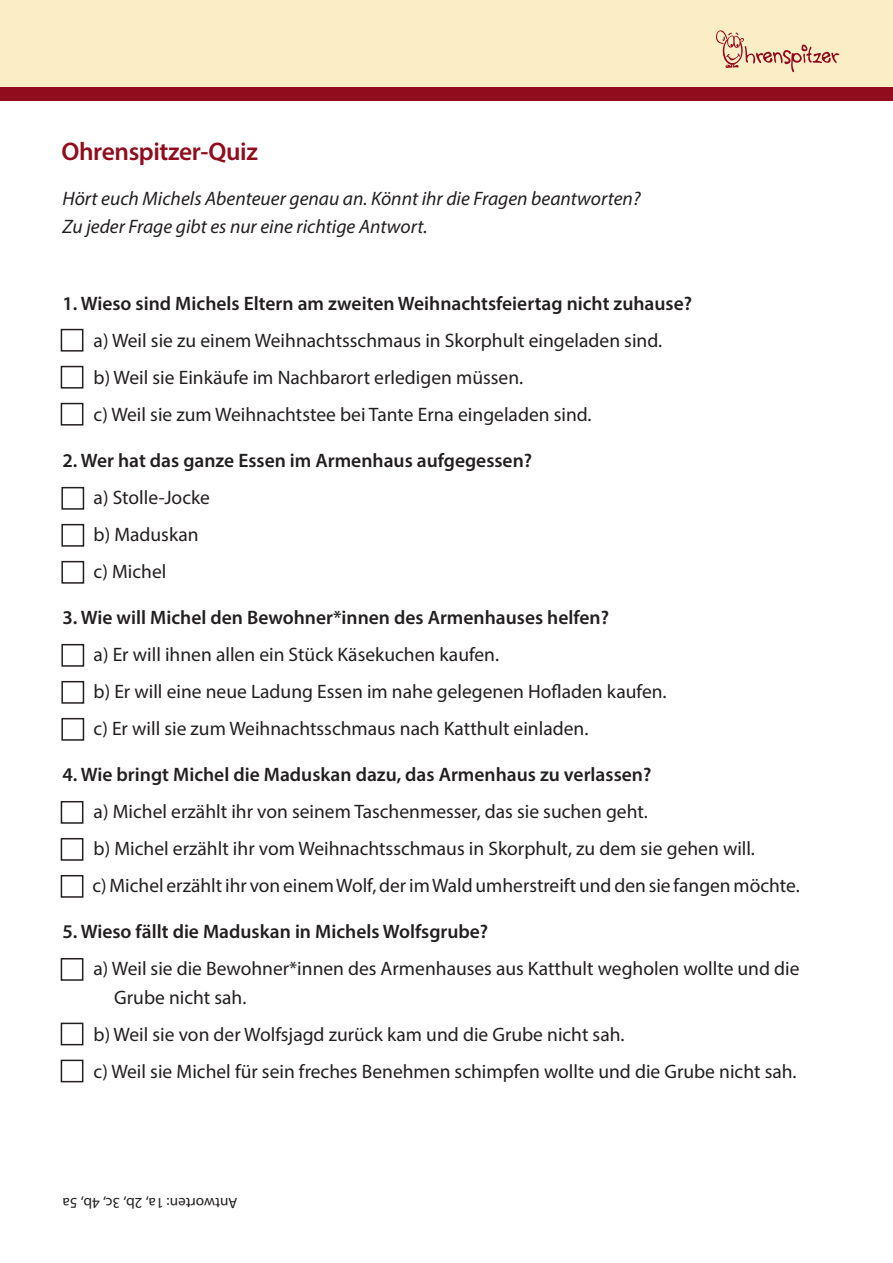
<style>
.page{position:relative;width:893px;height:1263px;background:#fff}
.page>*{position:absolute;margin:0;border:0;box-sizing:border-box;transform-origin:0 0}
.t1{font:600 25.5px "Myriad Pro";letter-spacing:-.015em;color:#910c1d}
.t2{font:19.5px/37px "Myriad Pro";color:#231f20}
.t3{font:600 19.5px "Myriad Pro";color:#231f20}
.t4{font:italic 19.5px/28.5px "Myriad Pro";color:#231f20}
.t5{font:15px "Myriad Pro";color:#231f20}
</style>
<div class="page">
<div style="left:0;top:0;width:893px;height:93px;background:#fbeec6"></div>
<div style="left:0;top:87px;width:893px;height:14px;background:#910c1d"></div>
<svg style="left:716px;top:30px;width:123px;height:42px"></svg>
<div style="left:61px;top:329px;width:22px;height:23px;border:2px solid #231f20"></div>
<div style="left:61px;top:366px;width:22px;height:23px;border:2px solid #231f20"></div>
<div style="left:61px;top:403px;width:22px;height:23px;border:2px solid #231f20"></div>
<div style="left:61px;top:487px;width:23px;height:23px;border:2px solid #231f20"></div>
<div style="left:61px;top:524px;width:23px;height:23px;border:2px solid #231f20"></div>
<div style="left:61px;top:561px;width:23px;height:23px;border:2px solid #231f20"></div>
<div style="left:61px;top:644px;width:23px;height:23px;border:2px solid #231f20"></div>
<div style="left:61px;top:681px;width:23px;height:23px;border:2px solid #231f20"></div>
<div style="left:61px;top:718px;width:23px;height:23px;border:2px solid #231f20"></div>
<div style="left:61px;top:801px;width:22px;height:23px;border:2px solid #231f20"></div>
<div style="left:61px;top:838px;width:22px;height:23px;border:2px solid #231f20"></div>
<div style="left:61px;top:875px;width:22px;height:23px;border:2px solid #231f20"></div>
<div style="left:61px;top:958px;width:22px;height:23px;border:2px solid #231f20"></div>
<div style="left:61px;top:1023px;width:22px;height:22px;border:2px solid #231f20"></div>
<div style="left:61px;top:1060px;width:22px;height:22px;border:2px solid #231f20"></div>
<h1 class="t1" style="left:61px;top:136px;width:198px">Ohrenspitzer-Quiz</h1>
<p class="t4" style="left:63px;top:184px;width:579px">Hört euch Michels Abenteuer genau an. Könnt ihr die Fragen beantworten?<br>Zu jeder Frage gibt es nur eine richtige Antwort.</p>
<p class="t3" style="left:63px;top:291px;width:631px">1. Wieso sind Michels Eltern am zweiten Weihnachtsfeiertag nicht zuhause?</p>
<p class="t2" style="left:94px;top:322px;width:570px">a) Weil sie zu einem Weihnachtsschmaus in Skorphult eingeladen sind. b) Weil sie Einkäufe im Nachbarort erledigen müssen.<br>c) Weil sie zum Weihnachtstee bei Tante Erna eingeladen sind.</p>
<p class="t3" style="left:63px;top:448px;width:471px">2. Wer hat das ganze Essen im Armenhaus aufgegessen?</p>
<p class="t2" style="left:94px;top:479px;width:118px">a) Stolle-Jocke b) Maduskan c) Michel</p>
<p class="t3" style="left:63px;top:605px;width:548px">3. Wie will Michel den Bewohner*innen des Armenhauses helfen?</p>
<p class="t2" style="left:94px;top:636px;width:574px">a) Er will ihnen allen ein Stück Käsekuchen kaufen.<br>b) Er will eine neue Ladung Essen im nahe gelegenen Hofladen kaufen. c) Er will sie zum Weihnachtsschmaus nach Katthult einladen.</p>
<p class="t3" style="left:63px;top:762px;width:590px">4. Wie bringt Michel die Maduskan dazu, das Armenhaus zu verlassen?</p>
<p class="t2" style="left:92px;top:793px;width:709px">a) Michel erzählt ihr von seinem Taschenmesser, das sie suchen geht.<br>b) Michel erzählt ihr vom Weihnachtsschmaus in Skorphult, zu dem sie gehen will.<br>c) Michel erzählt ihr von einem Wolf, der im Wald umherstreift und den sie fangen möchte.</p>
<p class="t3" style="left:63px;top:919px;width:427px">5. Wieso fällt die Maduskan in Michels Wolfsgrube?</p>
<p class="t2" style="left:114px;top:954px;width:687px;line-height:28.5px;text-indent:-21px">a) Weil sie die Bewohner*innen des Armenhauses aus Katthult wegholen wollte und die<br>Grube nicht sah.</p>
<p class="t2" style="left:94px;top:1015px;width:704px">b) Weil sie von der Wolfsjagd zurück kam und die Grube nicht sah.<br>c) Weil sie Michel für sein freches Benehmen schimpfen wollte und die Grube nicht sah.</p>
<p class="t5" style="left:238px;top:1212px;width:176px;rotate:-180deg">Antworten: 1a, 2b, 3c, 4b, 5a</p>
</div>
